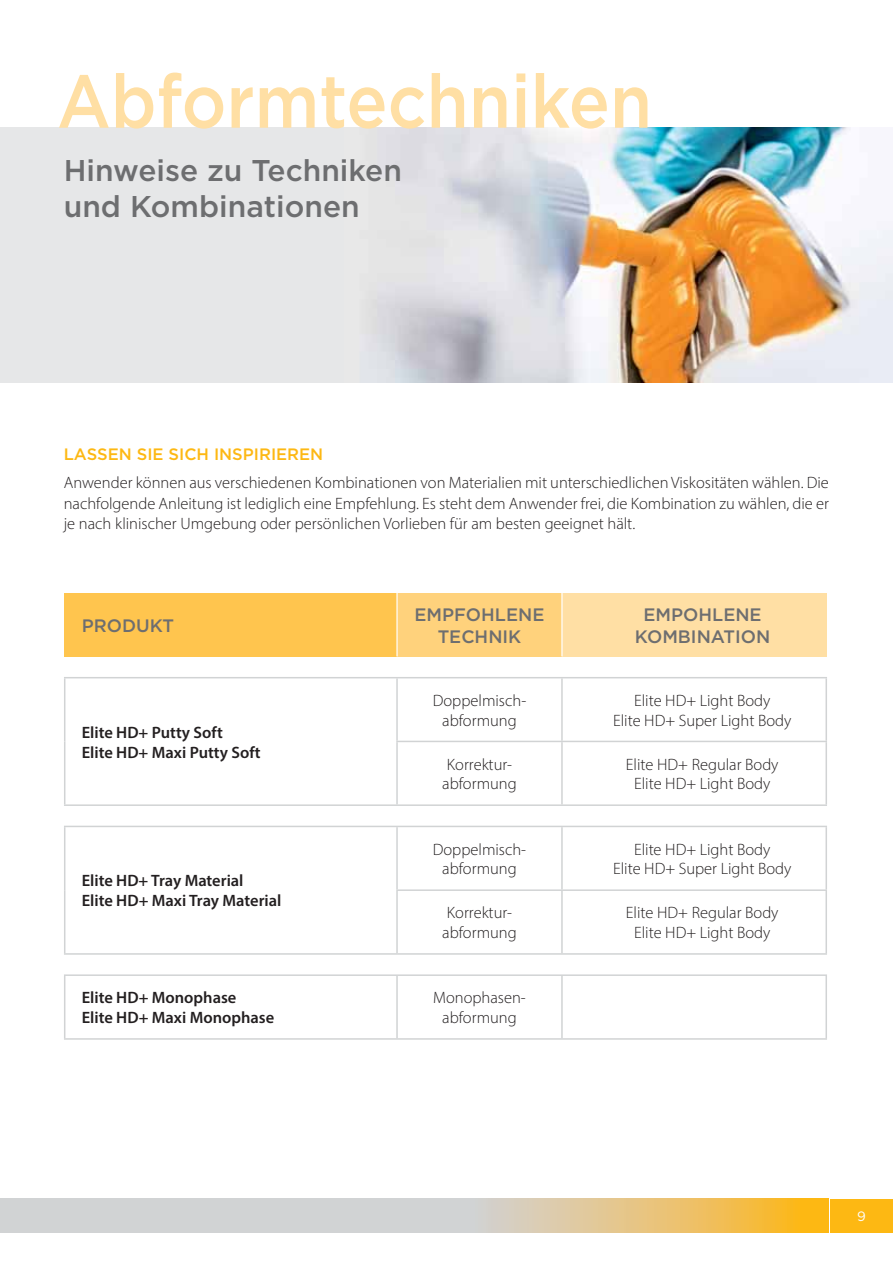
<style>
.page{position:relative;width:893px;height:1263px;background:#fff}
.page>*{position:absolute;margin:0;border:0;box-sizing:border-box;transform-origin:0 0}
.t1{font:500 75px "Gotham";color:#ffdfa4;scale:.91 1}
.t2{font:500 30px/36px "Gotham";color:#6d6e70}
.t3{font:500 18px/21.6px "Gotham";color:#6d6e70;text-align:center}
.t4{font:300 16.5px/19.8px "Myriad Pro";color:#231f20;text-align:center}
.t5{font:600 16.5px/19.8px "Myriad Pro";color:#231f20}
.t6{font:500 16.5px "Gotham";color:#fdb813}
.t7{font:13.5px "Gotham";color:#fff}
</style>
<div class="page">
<div style="left:0;top:128px;width:893px;height:255px;background:#e6e7e8"></div>
<img style="left:373px;top:128px;width:520px;height:255px">
<div style="left:65px;top:593px;width:332px;height:63px;background:#ffc54e"></div>
<div style="left:397px;top:593px;width:165px;height:63px;background:#ffd27c"></div>
<div style="left:562px;top:593px;width:264px;height:63px;background:#ffdfa4"></div>
<hr style="left:396px;top:593px;width:2px;height:63px;background:#fff">
<hr style="left:561px;top:593px;width:1px;height:63px;background:#fff">
<hr style="left:64px;top:677px;width:333px;height:1px;background:#d1d3d4">
<hr style="left:64px;top:678px;width:1px;height:63px;background:#d1d3d4">
<hr style="left:64px;top:741px;width:1px;height:63px;background:#d1d3d4">
<hr style="left:64px;top:804px;width:333px;height:2px;background:#d1d3d4">
<hr style="left:397px;top:677px;width:165px;height:1px;background:#d1d3d4">
<hr style="left:396px;top:678px;width:2px;height:63px;background:#d1d3d4">
<hr style="left:562px;top:677px;width:265px;height:1px;background:#d1d3d4">
<hr style="left:561px;top:678px;width:2px;height:63px;background:#d1d3d4">
<hr style="left:825px;top:678px;width:2px;height:63px;background:#d1d3d4">
<hr style="left:396px;top:741px;width:166px;height:1px;background:#d1d3d4">
<hr style="left:396px;top:742px;width:2px;height:62px;background:#d1d3d4">
<hr style="left:562px;top:741px;width:265px;height:1px;background:#d1d3d4">
<hr style="left:561px;top:742px;width:2px;height:62px;background:#d1d3d4">
<hr style="left:825px;top:742px;width:2px;height:62px;background:#d1d3d4">
<hr style="left:397px;top:804px;width:430px;height:2px;background:#d1d3d4">
<hr style="left:64px;top:826px;width:333px;height:1px;background:#d1d3d4">
<hr style="left:64px;top:827px;width:1px;height:63px;background:#d1d3d4">
<hr style="left:64px;top:890px;width:1px;height:63px;background:#d1d3d4">
<hr style="left:64px;top:953px;width:333px;height:2px;background:#d1d3d4">
<hr style="left:397px;top:826px;width:165px;height:1px;background:#d1d3d4">
<hr style="left:396px;top:827px;width:2px;height:62px;background:#d1d3d4">
<hr style="left:562px;top:826px;width:265px;height:1px;background:#d1d3d4">
<hr style="left:561px;top:827px;width:2px;height:62px;background:#d1d3d4">
<hr style="left:825px;top:827px;width:2px;height:62px;background:#d1d3d4">
<hr style="left:396px;top:889px;width:166px;height:2px;background:#d1d3d4">
<hr style="left:396px;top:891px;width:2px;height:62px;background:#d1d3d4">
<hr style="left:562px;top:889px;width:265px;height:2px;background:#d1d3d4">
<hr style="left:561px;top:891px;width:2px;height:62px;background:#d1d3d4">
<hr style="left:825px;top:891px;width:2px;height:62px;background:#d1d3d4">
<hr style="left:397px;top:953px;width:430px;height:2px;background:#d1d3d4">
<hr style="left:64px;top:974px;width:333px;height:2px;background:#d1d3d4">
<hr style="left:64px;top:976px;width:1px;height:62px;background:#d1d3d4">
<hr style="left:397px;top:974px;width:165px;height:2px;background:#d1d3d4">
<hr style="left:396px;top:976px;width:2px;height:62px;background:#d1d3d4">
<hr style="left:562px;top:974px;width:265px;height:2px;background:#d1d3d4">
<hr style="left:561px;top:976px;width:2px;height:62px;background:#d1d3d4">
<hr style="left:825px;top:976px;width:2px;height:62px;background:#d1d3d4">
<hr style="left:64px;top:1038px;width:763px;height:2px;background:#d1d3d4">
<div style="left:830px;top:1199px;width:63px;height:34px;background:#fdb813"></div>
<svg style="left:0;top:1199px;width:829px;height:34px;background:#dbccac"></svg>
<h1 class="t1" style="left:57px;top:73px;width:656px">Abformtechniken</h1>
<h2 class="t2" style="left:64px;top:155px;width:340px">Hinweise zu Techniken und Kombinationen</h2>
<p class="t6" style="left:64px;top:448px;width:261px">LASSEN SIE SICH INSPIRIEREN</p>
<p class="t4" style="left:64px;top:474px;width:767px;line-height:20.2px;text-align:justify">Anwender können aus verschiedenen Kombinationen von Materialien mit unterschiedlichen Viskositäten wählen. Die nachfolgende Anleitung ist lediglich eine Empfehlung. Es steht dem Anwender frei, die Kombination zu wählen, die er je nach klinischer Umgebung oder persönlichen Vorlieben für am besten geeignet hält.</p>
<p class="t3" style="left:82px;top:616px;width:94px">PRODUKT</p>
<p class="t3" style="left:415px;top:605px;width:131px">EMPFOHLENE<br>TECHNIK</p>
<p class="t3" style="left:635px;top:605px;width:137px">EMPOHLENE<br>KOMBINATION</p>
<p class="t5" style="left:82px;top:723px;width:180px">Elite HD+ Putty Soft<br>Elite HD+ Maxi Putty Soft</p>
<p class="t5" style="left:82px;top:872px;width:201px">Elite HD+ Tray Material<br>Elite HD+ Maxi Tray Material</p>
<p class="t4" style="left:433px;top:692px;width:95px">Doppelmisch&shy;abformung</p>
<p class="t4" style="left:613px;top:692px;width:180px">Elite HD+ Light Body<br>Elite HD+ Super Light Body</p>
<p class="t4" style="left:442px;top:755px;width:76px;text-align:left">Korrektur&shy;abformung</p>
<p class="t4" style="left:626px;top:755px;width:154px">Elite HD+ Regular Body<br>Elite HD+ Light Body</p>
<p class="t4" style="left:433px;top:840px;width:95px">Doppelmisch&shy;abformung</p>
<p class="t4" style="left:613px;top:840px;width:180px">Elite HD+ Light Body<br>Elite HD+ Super Light Body</p>
<p class="t4" style="left:442px;top:904px;width:76px;text-align:left">Korrektur&shy;abformung</p>
<p class="t4" style="left:626px;top:904px;width:154px">Elite HD+ Regular Body<br>Elite HD+ Light Body</p>
<p class="t5" style="left:82px;top:989px;width:194px">Elite HD+ Monophase<br>Elite HD+ Maxi Monophase</p>
<p class="t4" style="left:433px;top:989px;width:94px">Monophasen&shy;abformung</p>
<p class="t7" style="left:857px;top:1212px;width:10px">9</p>
</div>
